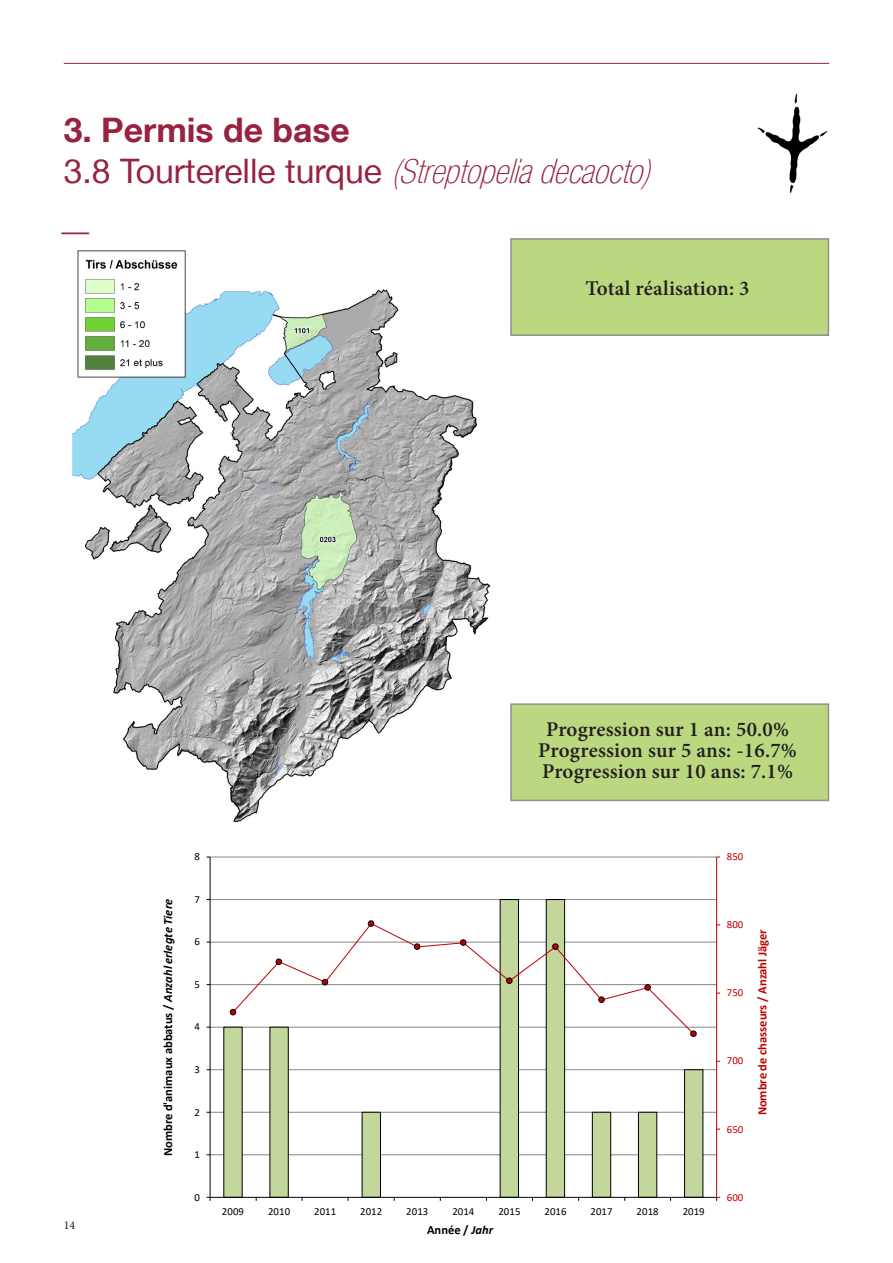
<style>
.page{position:relative;width:893px;height:1263px;background:#fff}
.page>*{position:absolute;margin:0;border:0;box-sizing:border-box;transform-origin:0 0}
._01_titre_principale{font:italic 100 condensed 33.75px/40.5px "Helvetica Neue LT";color:#97233f}
._01_titre_principale-2{font:33.75px "Minion Pro";color:#97233f}
._05_texte_principal{font:600 21px/21px "Minion Pro";letter-spacing:.005em;color:#231f20;text-align:center}
.t1{font:700 12.6px "Calibri";color:#000}
.t2{font:700 12.6px "Calibri";letter-spacing:-.005em;color:#c00000}
.t3{font:12px "Minion Pro";color:#231f20}
.t4{font:10.8px "Calibri";letter-spacing:.005em;color:#000}
.t5{font:10.8px "Calibri";letter-spacing:.005em;color:#c00000}
.s1{font-weight:700;font-style:normal;font-stretch:normal}
.s2{font-weight:400;font-style:normal;font-stretch:normal}
.s3{font-style:italic}
</style>
<div class="page">
<hr style="left:64px;top:63px;width:765px;height:1px;background:#97233f">
<div style="left:511px;top:239px;width:317px;height:96px;background:#bbd780"></div>
<div style="left:511px;top:704px;width:317px;height:96px;background:#bbd780"></div>
<img style="left:757px;top:93px;width:70px;height:101px">
<img style="left:72px;top:250px;width:419px;height:572px">
<hr style="left:210px;top:1154px;width:507px;height:1px;background:#868686">
<hr style="left:210px;top:1112px;width:507px;height:1px;background:#868686">
<hr style="left:210px;top:1069px;width:507px;height:1px;background:#868686">
<hr style="left:210px;top:1027px;width:507px;height:1px;background:#868686">
<hr style="left:210px;top:984px;width:507px;height:1px;background:#868686">
<hr style="left:210px;top:942px;width:507px;height:1px;background:#868686">
<hr style="left:210px;top:899px;width:507px;height:1px;background:#868686">
<hr style="left:210px;top:857px;width:507px;height:1px;background:#868686">
<svg style="left:223px;top:899px;width:480px;height:298px"></svg>
<hr style="left:716px;top:857px;width:1px;height:340px;background:#c00000">
<hr style="left:210px;top:857px;width:1px;height:340px;background:#000">
<hr style="left:210px;top:1197px;width:507px;height:1px;background:#000">
<svg style="left:232px;top:922px;width:463px;height:113px"></svg>
<svg style="left:230px;top:1009px;width:6px;height:6px"></svg>
<svg style="left:276px;top:959px;width:6px;height:6px"></svg>
<svg style="left:322px;top:979px;width:6px;height:6px"></svg>
<svg style="left:368px;top:921px;width:6px;height:5px"></svg>
<svg style="left:414px;top:944px;width:6px;height:5px"></svg>
<svg style="left:460px;top:940px;width:6px;height:5px"></svg>
<svg style="left:506px;top:978px;width:6px;height:5px"></svg>
<svg style="left:552px;top:944px;width:6px;height:5px"></svg>
<svg style="left:599px;top:997px;width:5px;height:5px"></svg>
<svg style="left:645px;top:984px;width:5px;height:6px"></svg>
<svg style="left:690px;top:1031px;width:6px;height:6px"></svg>
<p class="_01_titre_principale" style="left:64px;top:110px;width:590px"><span class="s1">3. Permis de base<br></span><span class="s2">3 . 8 To u r t e r e l l e t u r q u e</span> (Streptopeliadecaocto)</p>
<p class="_01_titre_principale-2" style="left:60px;top:208px;width:33px">—</p>
<p class="_05_texte_principal" style="left:586px;top:277px;width:166px">Total réalisation: 3</p>
<p class="t3" style="left:64px;top:1217px;width:13px">14</p>
<p class="_05_texte_principal" style="left:538px;top:718px;width:260px">Progression sur 1 an: 50.0%<br>Progression sur 5 ans: -16.7%<br>Progression sur 10 ans: 7.1%</p>
<p class="t1" style="left:159px;top:1156px;width:259px;rotate:-90deg">Nombre d'animaux abbatus / <span class="s3">Anzahl erlegte Tiere</span></p>
<p class="t4" style="left:194px;top:849px;width:7px">8</p>
<p class="t4" style="left:194px;top:892px;width:7px">7</p>
<p class="t4" style="left:194px;top:934px;width:7px">6</p>
<p class="t4" style="left:194px;top:977px;width:7px">5</p>
<p class="t4" style="left:194px;top:1019px;width:7px">4</p>
<p class="t4" style="left:194px;top:1062px;width:7px">3</p>
<p class="t4" style="left:194px;top:1104px;width:7px">2</p>
<p class="t4" style="left:194px;top:1147px;width:7px">1</p>
<p class="t4" style="left:194px;top:1189px;width:7px">0</p>
<p class="t5" style="left:727px;top:849px;width:18px">850</p>
<p class="t5" style="left:727px;top:917px;width:18px">800</p>
<p class="t5" style="left:727px;top:985px;width:18px">750</p>
<p class="t5" style="left:727px;top:1053px;width:18px">700</p>
<p class="t5" style="left:727px;top:1121px;width:18px">650</p>
<p class="t2" style="left:753px;top:1115px;width:188px;rotate:-90deg">Nombre de chasseurs / Anzahl Jäger</p>
<p class="t4" style="left:222px;top:1204px;width:24px">2009</p>
<p class="t4" style="left:268px;top:1204px;width:24px">2010</p>
<p class="t4" style="left:314px;top:1204px;width:24px">2011</p>
<p class="t4" style="left:360px;top:1204px;width:24px">2012</p>
<p class="t4" style="left:406px;top:1204px;width:24px">2013</p>
<p class="t4" style="left:452px;top:1204px;width:24px">2014</p>
<p class="t4" style="left:498px;top:1204px;width:24px">2015</p>
<p class="t4" style="left:544px;top:1204px;width:24px">2016</p>
<p class="t4" style="left:590px;top:1204px;width:24px">2017</p>
<p class="t4" style="left:637px;top:1204px;width:24px">2018</p>
<p class="t4" style="left:683px;top:1204px;width:24px">2019</p>
<p class="t1" style="left:427px;top:1221px;width:68px">Année / <span class="s3">Jahr</span></p>
<p class="t5" style="left:727px;top:1189px;width:18px">600</p>
</div>
